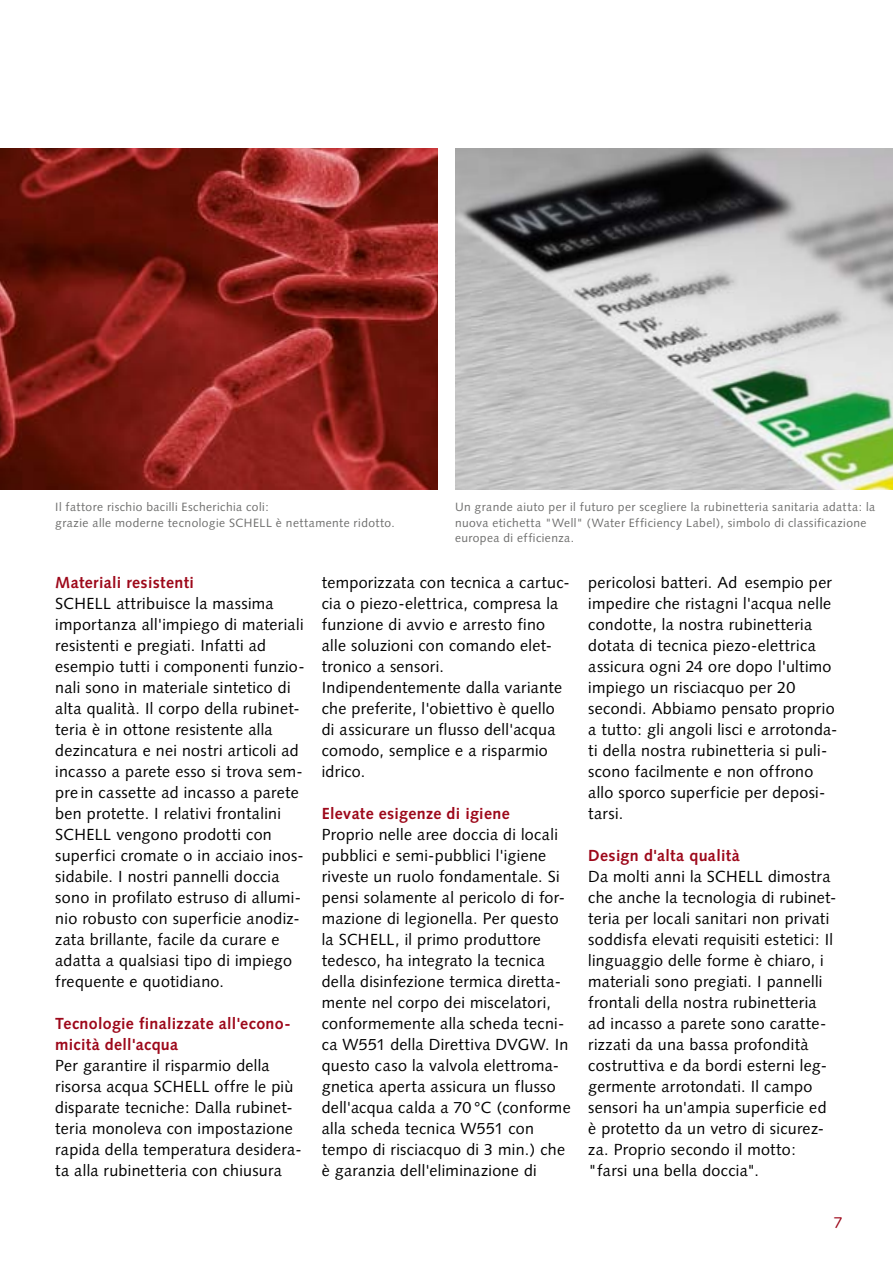
<style>
.page{position:relative;width:893px;height:1263px;background:#fff}
.page>*{position:absolute;margin:0;border:0;box-sizing:border-box;transform-origin:0 0}
.t1{font:16.05px/21px "Syntax";letter-spacing:.02em;color:#000}
.t2{font:700 16.05px/21px "Syntax";letter-spacing:.02em;color:#9d081a}
.t3{font:15.75px "Syntax";color:#9d081a}
.t4{font:12px/15.8px "Syntax";letter-spacing:.035em;color:#6f6f6e}
</style>
<div class="page">
<img style="left:0;top:149px;width:438px;height:340px">
<img style="left:455px;top:149px;width:438px;height:340px">
<p class="t4" style="left:55px;top:499px;width:341px">Il fattore rischio bacilli Escherichia coli:<br>grazie alle moderne tecnologie SCHELL è nettamente ridotto.</p>
<p class="t4" style="left:455px;top:499px;width:422px">Un grande aiuto per il futuro per scegliere la rubinetteria sanitaria adatta: la nuova etichetta "Well" (Water Efficiency Label), simbolo di classificazione europea di efficienza.</p>
<p class="t2" style="left:55px;top:572px;width:140px">Materiali resistenti</p>
<p class="t1" style="left:55px;top:593px;width:251px">SCHELL attribuisce la massima importanza all'impiego di materiali resistenti e pregiati. Infatti ad esempio tutti i componenti funzio&shy;nali sono in materiale sintetico di alta qualità. Il corpo della rubinet&shy;teria è in ottone resistente alla dezincatura e nei nostri articoli ad incasso a parete esso si trova sem&shy;pre in cassette ad incasso a parete ben protette. I relativi frontalini SCHELL vengono prodotti con superfici cromate o in acciaio inos&shy;sidabile. I nostri pannelli doccia sono in profilato estruso di allumi&shy;nio robusto con superficie anodiz&shy;zata brillante, facile da curare e adatta a qualsiasi tipo di impiego frequente e quotidiano.</p>
<p class="t2" style="left:55px;top:1013px;width:237px">Tecnologie finalizzate all'econo&shy;micità dell'acqua</p>
<p class="t1" style="left:55px;top:1055px;width:248px">Per garantire il risparmio della risorsa acqua SCHELL offre le più disparate tecniche: Dalla rubinet&shy;teria monoleva con impostazione rapida della temperatura desidera&shy;ta alla rubinetteria con chiusura</p>
<p class="t1" style="left:322px;top:572px;width:250px">temporizzata con tecnica a cartuc&shy;cia o piezo-elettrica, compresa la funzione di avvio e arresto fino alle soluzioni con comando elet&shy;tronico a sensori.<br>Indipendentemente dalla variante che preferite, l'obiettivo è quello di assicurare un flusso dell'acqua comodo, semplice e a risparmio idrico.</p>
<p class="t2" style="left:322px;top:803px;width:189px">Elevate esigenze di igiene</p>
<p class="t1" style="left:322px;top:824px;width:250px">Proprio nelle aree doccia di locali pubblici e semi-pubblici l'igiene riveste un ruolo fondamentale. Si pensi solamente al pericolo di for&shy;mazione di legionella. Per questo la SCHELL, il primo produttore tedesco, ha integrato la tecnica della disinfezione termica diretta&shy;mente nel corpo dei miscelatori, conformemente alla scheda tecni&shy;ca W551 della Direttiva DVGW. In questo caso la valvola elettroma&shy;gnetica aperta assicura un flusso dell'acqua calda a 70 °C (conforme alla scheda tecnica W551 con tempo di risciacquo di 3 min.) che è garanzia dell'eliminazione di</p>
<p class="t1" style="left:588px;top:572px;width:251px">pericolosi batteri. Ad esempio per impedire che ristagni l'acqua nelle condotte, la nostra rubinetteria dotata di tecnica piezo-elettrica assicura ogni 24 ore dopo l'ultimo impiego un risciacquo per 20 secondi. Abbiamo pensato proprio a tutto: gli angoli lisci e arrotonda&shy;ti della nostra rubinetteria si puli&shy;scono facilmente e non offrono allo sporco superficie per deposi&shy;tarsi.</p>
<p class="t2" style="left:588px;top:845px;width:153px">Design d'alta qualità</p>
<p class="t1" style="left:588px;top:866px;width:250px">Da molti anni la SCHELL dimostra che anche la tecnologia di rubinet&shy;teria per locali sanitari non privati soddisfa elevati requisiti estetici: Il linguaggio delle forme è chiaro, i materiali sono pregiati. I pannelli frontali della nostra rubinetteria ad incasso a parete sono caratte&shy;rizzati da una bassa profondità costruttiva e da bordi esterni leg&shy;germente arrotondati. Il campo sensori ha un'ampia superficie ed è protetto da un vetro di sicurez&shy;za. Proprio secondo il motto: "farsi una bella doccia".</p>
<p class="t3" style="left:834px;top:1213px;width:10px">7</p>
</div>
